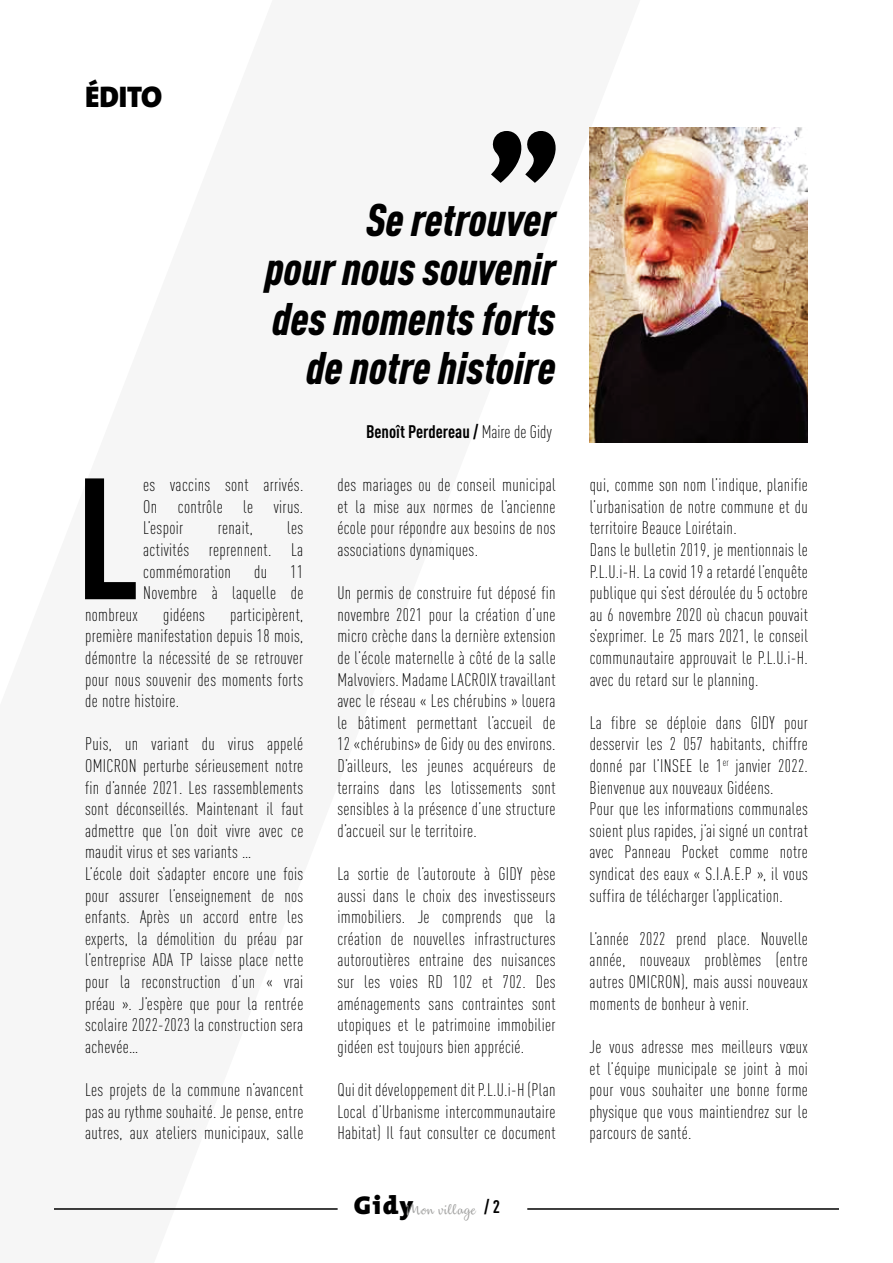
<style>
.page{position:relative;width:893px;height:1263px;background:#fff}
.page>*{position:absolute;margin:0;border:0;box-sizing:border-box;transform-origin:0 0}
.t1{font:700 condensed 169.65px "DIN Pro";color:#000}
.t2{font:italic 900 condensed 45px/49.5px "DIN Pro";color:#000;text-align:right}
.t3{font:900 30px "The Mix";letter-spacing:-.005em;color:#000}
.t4{font:300 condensed 18px/21.6px "DIN Pro";letter-spacing:.02em;color:#000;text-align:justify}
.t5{font:700 condensed 18px "DIN Pro";color:#000}
.t6{font:13.8px "Dulcelin";letter-spacing:.05em;color:#9d9d9c}
.s1{font-weight:300}
.s2{font-family:"The Mix";font-weight:900;font-size:25.95px;color:#000}
.s3{font-family:"DIN Pro";font-weight:700;font-stretch:condensed;font-size:18px;color:#000}
</style>
<div class="page">
<hr style="left:527px;top:1208px;width:312px;height:2px;background:#000">
<img style="left:590px;top:128px;width:218px;height:314px">
<svg style="left:491px;top:131px;width:65px;height:52px"></svg>
<hr style="left:54px;top:1208px;width:284px;height:2px;background:#000">
<h3 class="t3" style="left:85px;top:71px;width:79px">ÉDITO</h3>
<h2 class="t2" style="left:265px;top:191px;width:292px">Se retrouver<br>pour nous souvenir des moments forts de notre histoire</h2>
<h1 class="t1" style="left:75px;top:411px;width:66px">L</h1>
<p class="t4" style="left:143px;top:473px;width:162px">es vaccins sont arrivés.<br>On contrôle le virus.<br>L’espoir</p>
<p class="t4" style="left:143px;top:516px;width:162px;text-indent:144px">les activités reprennent. La commémoration</p>
<p class="t4" style="left:218px;top:516px;width:36px">renait,</p>
<p class="t4" style="left:143px;top:559px;width:162px;text-align:right">11<br>Novembre à laquelle de</p>
<p class="t4" style="left:254px;top:559px;width:15px">du</p>
<p class="t4" style="left:85px;top:603px;width:220px;text-indent:145px">participèrent, première manifestation depuis 18 mois, démontre la nécessité de se retrouver pour nous souvenir des moments forts de notre histoire.</p>
<p class="t4" style="left:85px;top:732px;width:220px;text-align:left">Puis, un variant du virus appelé OMICRON perturbe sérieusement notre fin d’année 2021. Les rassemblements sont déconseillés. Maintenant il faut admettre que l’on doit vivre avec ce maudit virus et ses variants …<br>L’école doit s’adapter encore une fois pour assurer l’enseignement de nos enfants. Après un accord entre les experts, la démolition du préau par l’entreprise ADA TP laisse place nette pour la reconstruction d’un « vrai préau ». J’espère que pour la rentrée scolaire 2022-2023 la construction sera achevée…</p>
<p class="t4" style="left:85px;top:1078px;width:220px">Les projets de la commune n’avancent pas au rythme souhaité. Je pense, entre autres, aux ateliers municipaux, salle</p>
<p class="t4" style="left:85px;top:603px;width:54px">nombreux</p>
<p class="t4" style="left:163px;top:603px;width:43px">gidéens</p>
<p class="t5" style="left:366px;top:418px;width:187px">Benoît Perdereau / <span class="s1">Maire de Gidy</span></p>
<p class="t4" style="left:337px;top:473px;width:220px">des mariages ou de conseil municipal et la mise aux normes de l’ancienne école pour répondre aux besoins de nos associations dynamiques.</p>
<p class="t4" style="left:337px;top:581px;width:220px">Un permis de construire fut déposé fin novembre 2021 pour la création d’une micro crèche dans la dernière extension de l’école maternelle à côté de la salle Malvoviers. Madame LACROIX travaillant avec le réseau « Les chérubins » louera le bâtiment permettant l’accueil de 12 «chérubins» de Gidy ou des environs.<br>D’ailleurs, les jeunes acquéreurs de terrains dans les lotissements sont sensibles à la présence d’une structure d’accueil sur le territoire.</p>
<p class="t4" style="left:337px;top:862px;width:220px">La sortie de l’autoroute à GIDY pèse aussi dans le choix des investisseurs immobiliers. Je comprends que la création de nouvelles infrastructures autoroutières entraine des nuisances sur les voies RD 102 et 702. Des aménagements sans contraintes sont utopiques et le patrimoine immobilier gidéen est toujours bien apprécié.</p>
<p class="t4" style="left:337px;top:1078px;width:220px">Qui dit développement dit P.L.U.i-H (Plan Local d’Urbanisme intercommunautaire Habitat) Il faut consulter ce document</p>
<p class="t6" style="left:354px;top:1201px;width:148px"><span class="s2">Gidy</span>Mon village <span class="s3">/ 2</span></p>
<p class="t4" style="left:590px;top:473px;width:220px;text-align:left">qui, comme son nom l’indique, planifie l’urbanisation de notre commune et du territoire Beauce Loirétain.<br>Dans le bulletin 2019, je mentionnais le P.L.U.i-H. La covid 19 a retardé l’enquête publique qui s’est déroulée du 5 octobre au 6 novembre 2020 où chacun pouvait s’exprimer. Le 25 mars 2021, le conseil communautaire approuvait le P.L.U.i-H. avec du retard sur le planning.</p>
<p class="t4" style="left:590px;top:711px;width:220px;text-align:left">La fibre se déploie dans GIDY pour desservir les 2 057 habitants, chiffre donné par l’INSEE le 1<sup>er</sup> janvier 2022.<br>Bienvenue aux nouveaux Gidéens.<br>Pour que les informations communales soient plus rapides, j’ai signé un contrat avec Panneau Pocket comme notre syndicat des eaux « S.I.A.E.P », il vous suffira de télécharger l’application.</p>
<p class="t4" style="left:590px;top:927px;width:220px">L’année 2022 prend place. Nouvelle année, nouveaux problèmes (entre autres OMICRON), mais aussi nouveaux moments de bonheur à venir.</p>
<p class="t4" style="left:590px;top:1035px;width:220px">Je vous adresse mes meilleurs vœux et l’équipe municipale se joint à moi pour vous souhaiter une bonne forme physique que vous maintiendrez sur le parcours de santé.</p>
</div>
